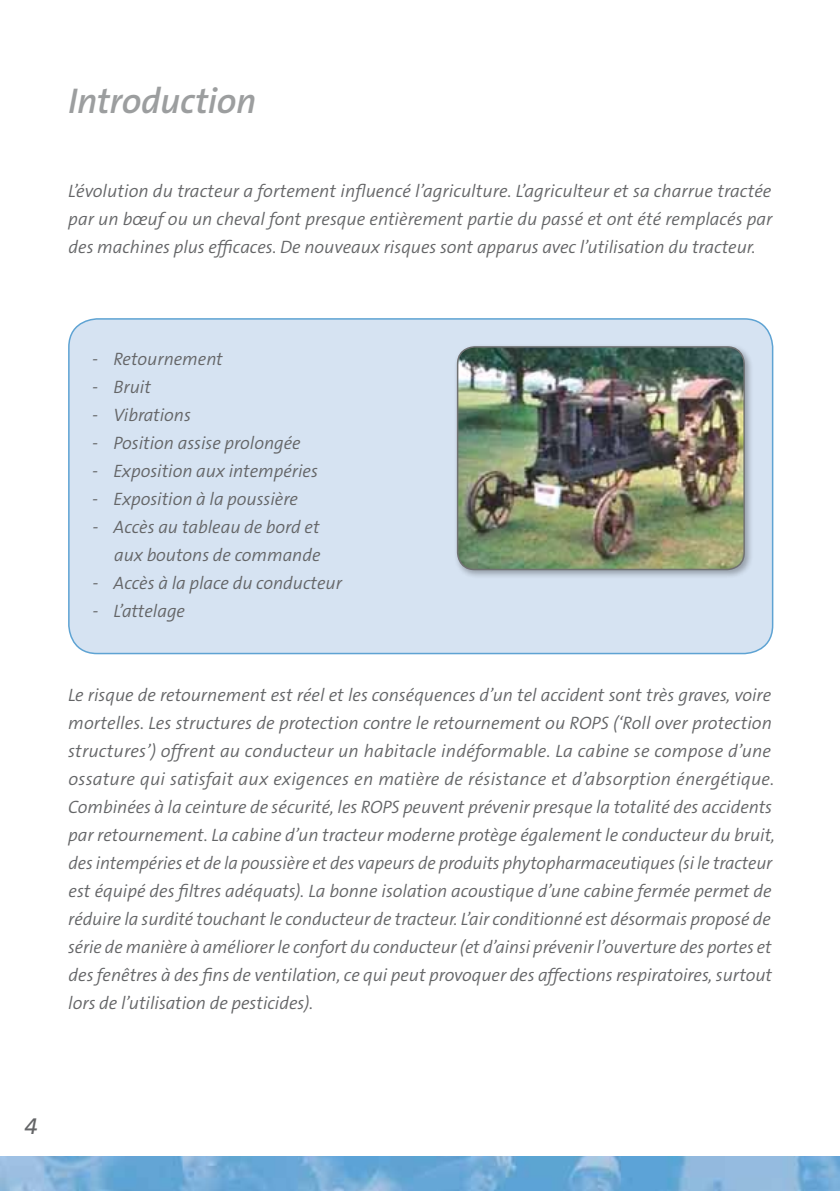
<style>
.page{position:relative;width:840px;height:1191px;background:#fff}
.page>*{position:absolute;margin:0;border:0;box-sizing:border-box;transform-origin:0 0}
.t1{font:italic 600 36px "The Sans B6";letter-spacing:-.01em;color:#9c9e9f}
.t2{font:italic 24px "The Sans B5 Plain";color:#646567}
.t3{font:italic 300 18px/28px "The Sans B4";color:#646567;text-align:justify}
</style>
<div class="page">
<img style="left:0;top:1157px;width:840px;height:34px">
<div style="left:69px;top:319px;width:703px;height:334px;background:#d6e3f2;border-radius:28px"></div>
<div style="left:68px;top:318px;width:705px;height:336px;border:2px solid #5ea3d3;border-radius:28px"></div>
<div style="left:453px;top:343px;width:300px;height:236px;background:#000;opacity:.3"></div>
<img style="left:457px;top:347px;width:286px;height:222px">
<div style="left:456px;top:346px;width:288px;height:224px;border:2px solid #707172;border-radius:17px"></div>
<h1 class="t1" style="left:68px;top:82px;width:190px">Introduction</h1>
<p class="t3" style="left:68px;top:178px;width:705px">L’évolution du tracteur a fortement influencé l’agriculture. L’agriculteur et sa charrue tractée par un bœuf ou un cheval font presque entièrement partie du passé et ont été remplacés par des machines plus efficaces. De nouveaux risques sont apparus avec l’utilisation du tracteur.</p>
<p class="t3" style="left:92px;top:346px;width:132px">- Retournement</p>
<p class="t3" style="left:92px;top:374px;width:60px">- Bruit</p>
<p class="t3" style="left:92px;top:402px;width:100px">- Vibrations</p>
<p class="t3" style="left:92px;top:430px;width:210px">- Position assise prolongée</p>
<p class="t3" style="left:92px;top:458px;width:227px">- Exposition aux intempéries</p>
<p class="t3" style="left:92px;top:486px;width:207px">- Exposition à la poussière</p>
<p class="t3" style="left:92px;top:514px;width:230px;text-align:right">- Accès au tableau de bord et aux boutons de commande</p>
<p class="t3" style="left:92px;top:570px;width:251px">- Accès à la place du conducteur</p>
<p class="t3" style="left:92px;top:598px;width:94px">- L’attelage</p>
<p class="t3" style="left:68px;top:682px;width:708px;text-align:left">Le risque de retournement est réel et les conséquences d’un tel accident sont très graves, voire mortelles. Les structures de protection contre le retournement ou ROPS (‘Roll over protection structures’) offrent au conducteur un habitacle indéformable. La cabine se compose d’une ossature qui satisfait aux exigences en matière de résistance et d’absorption énergétique.<br>Combinées à la ceinture de sécurité, les ROPS peuvent prévenir presque la totalité des accidents par retournement. La cabine d’un tracteur moderne protège également le conducteur du bruit, des intempéries et de la poussière et des vapeurs de produits phytopharmaceutiques (si le tracteur est équipé des filtres adéquats). La bonne isolation acoustique d’une cabine fermée permet de réduire la surdité touchant le conducteur de tracteur. L’air conditionné est désormais proposé de série de manière à améliorer le confort du conducteur (et d’ainsi prévenir l’ouverture des portes et des fenêtres à des fins de ventilation, ce qui peut provoquer des affections respiratoires, surtout lors de l’utilisation de pesticides).</p>
<h2 class="t2" style="left:25px;top:1113px;width:15px">4</h2>
</div>
